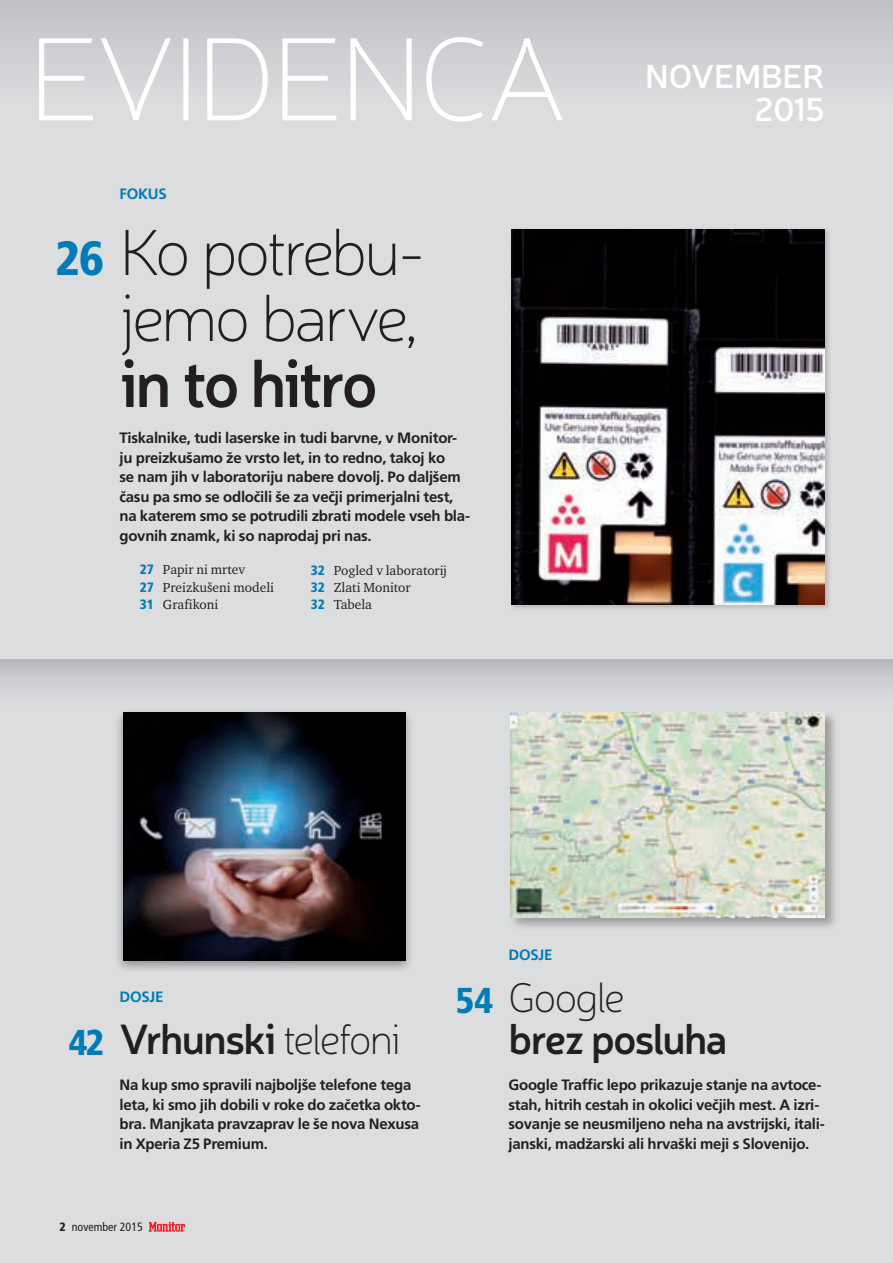
<style>
.page{position:relative;width:893px;height:1263px;background:#dcdddf}
.page>*{position:absolute;margin:0;border:0;box-sizing:border-box;transform-origin:0 0}
.t1{font:100 120px "Neris";letter-spacing:-.03em;color:#fff}
.Naslov_PREIZKUSI{font:100 66px/66px "Neris";letter-spacing:-.05em;color:#231f20}
.Uvod_PREIZKUSI{font:900 condensed 48px "Frutiger LT Std";color:#007cb6}
.Naslov_PREIZKUSI_mal{font:600 42px/42px "Neris";letter-spacing:-.04em;color:#231f20}
.Uvod_PREIZKUSI-2{font:900 condensed 36px "Frutiger LT Std";color:#007cb6}
.Uvod_PREIZKUSI-3{font:600 33px "Neris";letter-spacing:-.005em;color:#fff}
.Uvod_PREIZKUSI-4{font:700 15px/19.5px "Frutiger LT Std";letter-spacing:-.015em;color:#231f20}
.Uvod_PREIZKUSI-5{font:700 15px "Frutiger LT Std";letter-spacing:-.015em;color:#007cb6}
.Kazalo_2{font:13.5px "Charter Itc TEE";color:#231f20}
.Pagina{font:condensed 12px "Frutiger LT Std";color:#231f20}
.s1{font-weight:600}
.s2{font-family:"Frutiger LT Std";font-weight:900;font-stretch:condensed;color:#007cb6}
.s3{font-weight:100}
.s4{font-weight:900}
</style>
<div class="page">
<svg style="left:149px;top:1222px;width:36px;height:10px"></svg>
<div style="left:0;top:0;width:893px;height:102px;background:linear-gradient(to right,#cdcfd1,#cdcfd1)"></div>
<div style="left:509px;top:227px;width:322px;height:384px;background:#231f20;opacity:.2"></div>
<img style="left:512px;top:229px;width:313px;height:375px">
<div style="left:114px;top:707px;width:300px;height:267px;background:#231f20;opacity:.4"></div>
<img style="left:123px;top:718px;width:282px;height:243px">
<div style="left:509px;top:710px;width:330px;height:221px;background:#231f20;opacity:.35"></div>
<img style="left:510px;top:718px;width:315px;height:199px">
<svg style="left:0;top:659px;width:893px;height:59px"></svg>
<p class="t1" style="left:28px;top:6px;width:542px">EVIDENCA</p>
<p class="Uvod_PREIZKUSI" style="left:55px;top:230px;width:51px">26</p>
<p class="Uvod_PREIZKUSI-5" style="left:119px;top:185px;width:49px">FOKUS</p>
<p class="Naslov_PREIZKUSI" style="left:119px;top:218px;width:308px">Ko potrebu&shy;jemo barve, <span class="s1">in to hitro</span></p>
<p class="Uvod_PREIZKUSI-4" style="left:119px;top:428px;width:352px">Tiskalnike, tudi laserske in tudi barvne, v Monitor&shy;ju preizkušamo že vrsto let, in to redno, takoj ko<br>se nam jih v laboratoriju nabere dovolj. Po daljšem času pa smo se odločili še za večji primerjalni test, na katerem smo se potrudili zbrati modele vseh bla&shy;govnih znamk, ki so naprodaj pri nas.</p>
<p class="Kazalo_2" style="left:140px;top:561px;width:107px"><span class="s2">27</span> Papir ni mrtev</p>
<p class="Kazalo_2" style="left:140px;top:578px;width:136px"><span class="s2">27</span> Preizkušeni modeli</p>
<p class="Kazalo_2" style="left:140px;top:596px;width:80px"><span class="s2">31</span> Grafikoni</p>
<p class="Kazalo_2" style="left:311px;top:561px;width:138px"><span class="s2">32</span> Pogled v laboratorij</p>
<p class="Kazalo_2" style="left:311px;top:579px;width:101px"><span class="s2">32</span> Zlati Monitor</p>
<p class="Kazalo_2" style="left:311px;top:596px;width:63px"><span class="s2">32</span> Tabela</p>
<p class="Uvod_PREIZKUSI-3" style="left:645px;top:53px;width:181px">NOVEMBER</p>
<p class="Uvod_PREIZKUSI-3" style="left:755px;top:86px;width:72px">2015</p>
<p class="Uvod_PREIZKUSI-2" style="left:69px;top:1021px;width:37px">42</p>
<p class="Uvod_PREIZKUSI-5" style="left:119px;top:988px;width:45px">DOSJE</p>
<p class="Naslov_PREIZKUSI_mal" style="left:119px;top:1016px;width:283px">Vrhunski <span class="s3">telefoni</span></p>
<p class="Uvod_PREIZKUSI-4" style="left:119px;top:1075px;width:303px">Na kup smo spravili najboljše telefone tega leta, ki smo jih dobili v roke do začetka okto&shy;bra. Manjkata pravzaprav le še nova Nexusa in Xperia Z5 Premium.</p>
<p class="Pagina" style="left:60px;top:1220px;width:85px"><span class="s4">2</span> november 2015</p>
<p class="Uvod_PREIZKUSI-2" style="left:456px;top:979px;width:39px">54</p>
<p class="Uvod_PREIZKUSI-5" style="left:509px;top:946px;width:45px">DOSJE</p>
<p class="Naslov_PREIZKUSI_mal" style="left:509px;top:974px;width:220px"><span class="s3">Google<br></span>brez posluha</p>
<p class="Uvod_PREIZKUSI-4" style="left:509px;top:1075px;width:318px">Google Traffic lepo prikazuje stanje na avtoce&shy;stah, hitrih cestah in okolici večjih mest. A izri&shy;sovanje se neusmiljeno neha na avstrijski, itali&shy;janski, madžarski ali hrvaški meji s Slovenijo.</p>
</div>
